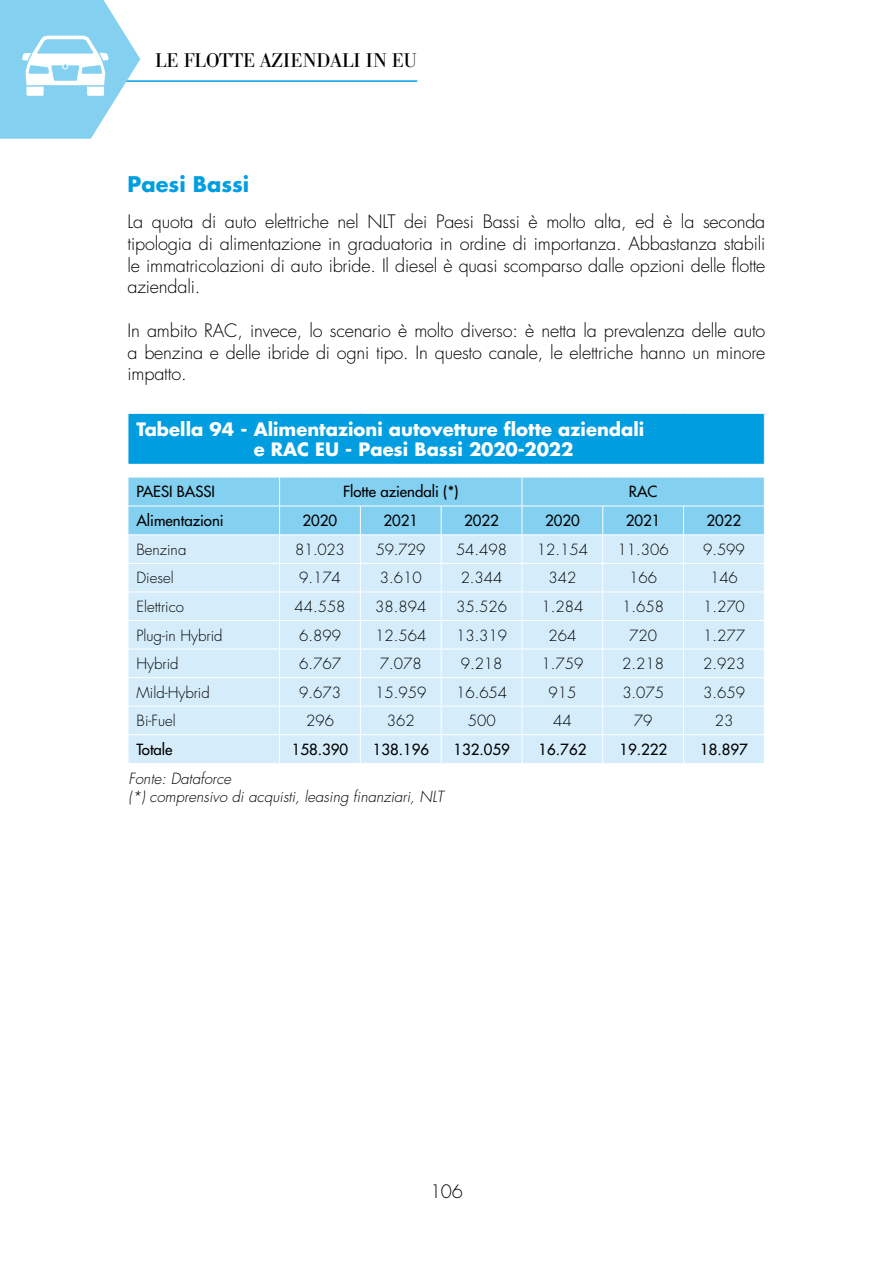
<style>
.page{position:relative;width:893px;height:1263px;background:#fff}
.page>*{position:absolute;margin:0;border:0;box-sizing:border-box;transform-origin:0 0}
.t1{font:700 21px "Futura";color:#009ee0}
.t2{font:19.5px "B Bodoni";color:#000}
.t3{font:300 18px/21.8px "Futura";letter-spacing:-.01em;color:#000;text-align:justify}
.t4{font:700 18px/19.5px "Futura";color:#fff}
.t5{font:300 15px "Futura";color:#000}
.t6{font:15px "Futura";color:#000}
.t7{font:italic 300 15px/18px "Futura";color:#000}
.s1{color:#009ee0}
</style>
<div class="page">
<hr style="left:63px;top:80px;width:354px;height:2px;background:#009ee0">
<svg style="left:0;top:0;width:140px;height:139px"></svg>
<img style="left:18px;top:31px;width:97px;height:71px">
<div style="left:128px;top:413px;width:636px;height:51px;background:#009ee0"></div>
<hr style="left:128px;top:413px;width:152px;height:1px;background:#fff">
<hr style="left:128px;top:414px;width:1px;height:50px;background:#fff">
<hr style="left:280px;top:413px;width:80px;height:1px;background:#fff">
<hr style="left:360px;top:413px;width:81px;height:1px;background:#fff">
<hr style="left:441px;top:413px;width:81px;height:1px;background:#fff">
<hr style="left:522px;top:413px;width:81px;height:1px;background:#fff">
<hr style="left:603px;top:413px;width:81px;height:1px;background:#fff">
<hr style="left:684px;top:413px;width:81px;height:1px;background:#fff">
<svg style="left:128px;top:477px;width:637px;height:286px;background:#c7e8f8"></svg>
<p class="t2" style="left:155px;top:49px;width:263px">LE FLOTTE AZIENDALI IN EU</p>
<p class="t1" style="left:128px;top:170px;width:123px">Paesi Bassi</p>
<p class="t3" style="left:128px;top:211px;width:639px">La quota di auto elettriche nel NLT dei Paesi Bassi è molto alta, ed è la seconda tipologia di alimentazione in graduatoria in ordine di importanza. Abbastanza stabili le immatricolazioni di auto ibride. Il diesel è quasi scomparso dalle opzioni delle flotte aziendali.</p>
<p class="t3" style="left:128px;top:320px;width:639px">In ambito RAC, invece, lo scenario è molto diverso: è netta la prevalenza delle auto a benzina e delle ibride di ogni tipo. In questo canale, le elettriche hanno un minore impatto.</p>
<p class="t4" style="left:136px;top:419px;width:509px">Tabella 94 - Alimentazioni autovetture flotte aziendali<br><span class="s1">Tabella 78 -</span> e RAC EU - Paesi Bassi 2020-2022</p>
<p class="t6" style="left:136px;top:482px;width:80px">PAESI BASSI</p>
<p class="t6" style="left:343px;top:482px;width:117px">Flotte aziendali (*)</p>
<p class="t6" style="left:629px;top:482px;width:30px">RAC</p>
<p class="t6" style="left:136px;top:511px;width:89px">Alimentazioni</p>
<p class="t6" style="left:303px;top:511px;width:36px">2020</p>
<p class="t6" style="left:383px;top:511px;width:36px">2021</p>
<p class="t6" style="left:464px;top:511px;width:36px">2022</p>
<p class="t6" style="left:545px;top:511px;width:36px">2020</p>
<p class="t6" style="left:626px;top:511px;width:36px">2021</p>
<p class="t6" style="left:707px;top:511px;width:36px">2022</p>
<p class="t5" style="left:136px;top:540px;width:51px">Benzina</p>
<p class="t5" style="left:295px;top:540px;width:51px">81.023</p>
<p class="t5" style="left:376px;top:540px;width:51px">59.729</p>
<p class="t5" style="left:456px;top:540px;width:53px">54.498</p>
<p class="t5" style="left:537px;top:540px;width:53px">12.154</p>
<p class="t5" style="left:618px;top:540px;width:53px">11.306</p>
<p class="t5" style="left:703px;top:540px;width:43px">9.599</p>
<p class="t5" style="left:136px;top:568px;width:39px">Diesel</p>
<p class="t5" style="left:299px;top:568px;width:43px">9.174</p>
<p class="t5" style="left:380px;top:568px;width:43px">3.610</p>
<p class="t5" style="left:461px;top:568px;width:43px">2.344</p>
<p class="t5" style="left:548px;top:568px;width:29px">342</p>
<p class="t5" style="left:629px;top:568px;width:29px">166</p>
<p class="t5" style="left:710px;top:568px;width:29px">146</p>
<p class="t5" style="left:136px;top:597px;width:49px">Elettrico</p>
<p class="t5" style="left:294px;top:597px;width:53px">44.558</p>
<p class="t5" style="left:375px;top:597px;width:53px">38.894</p>
<p class="t5" style="left:456px;top:597px;width:53px">35.526</p>
<p class="t5" style="left:541px;top:597px;width:43px">1.284</p>
<p class="t5" style="left:622px;top:597px;width:43px">1.658</p>
<p class="t5" style="left:703px;top:597px;width:43px">1.270</p>
<p class="t5" style="left:136px;top:625px;width:88px">Plug-in Hybrid</p>
<p class="t5" style="left:299px;top:625px;width:43px">6.899</p>
<p class="t5" style="left:375px;top:625px;width:53px">12.564</p>
<p class="t5" style="left:456px;top:625px;width:53px">13.319</p>
<p class="t5" style="left:548px;top:625px;width:29px">264</p>
<p class="t5" style="left:629px;top:625px;width:29px">720</p>
<p class="t5" style="left:703px;top:625px;width:43px">1.277</p>
<p class="t5" style="left:137px;top:654px;width:44px">Hybrid</p>
<p class="t5" style="left:299px;top:654px;width:43px">6.767</p>
<p class="t5" style="left:380px;top:654px;width:43px">7.078</p>
<p class="t5" style="left:461px;top:654px;width:43px">9.218</p>
<p class="t5" style="left:541px;top:654px;width:43px">1.759</p>
<p class="t5" style="left:622px;top:654px;width:43px">2.218</p>
<p class="t5" style="left:703px;top:654px;width:43px">2.923</p>
<p class="t5" style="left:137px;top:682px;width:75px">Mild-Hybrid</p>
<p class="t5" style="left:299px;top:682px;width:43px">9.673</p>
<p class="t5" style="left:375px;top:682px;width:53px">15.959</p>
<p class="t5" style="left:456px;top:682px;width:53px">16.654</p>
<p class="t5" style="left:548px;top:682px;width:29px">915</p>
<p class="t5" style="left:622px;top:682px;width:43px">3.075</p>
<p class="t5" style="left:703px;top:682px;width:43px">3.659</p>
<p class="t5" style="left:137px;top:711px;width:41px">Bi-Fuel</p>
<p class="t5" style="left:306px;top:711px;width:29px">296</p>
<p class="t5" style="left:387px;top:711px;width:29px">362</p>
<p class="t5" style="left:468px;top:711px;width:29px">500</p>
<p class="t5" style="left:553px;top:711px;width:20px">44</p>
<p class="t5" style="left:634px;top:711px;width:20px">79</p>
<p class="t5" style="left:715px;top:711px;width:20px">23</p>
<p class="t6" style="left:137px;top:740px;width:38px">Totale</p>
<p class="t6" style="left:292px;top:740px;width:58px">158.390</p>
<p class="t6" style="left:373px;top:740px;width:58px">138.196</p>
<p class="t6" style="left:453px;top:740px;width:58px">132.059</p>
<p class="t6" style="left:539px;top:740px;width:49px">16.762</p>
<p class="t6" style="left:619px;top:740px;width:49px">19.222</p>
<p class="t6" style="left:700px;top:740px;width:49px">18.897</p>
<p class="t7" style="left:128px;top:769px;width:316px">Fonte: Dataforce<br>(*) comprensivo di acquisti, leasing finanziari, NLT</p>
<p class="t3" style="left:430px;top:1181px;width:34px">106</p>
</div>
